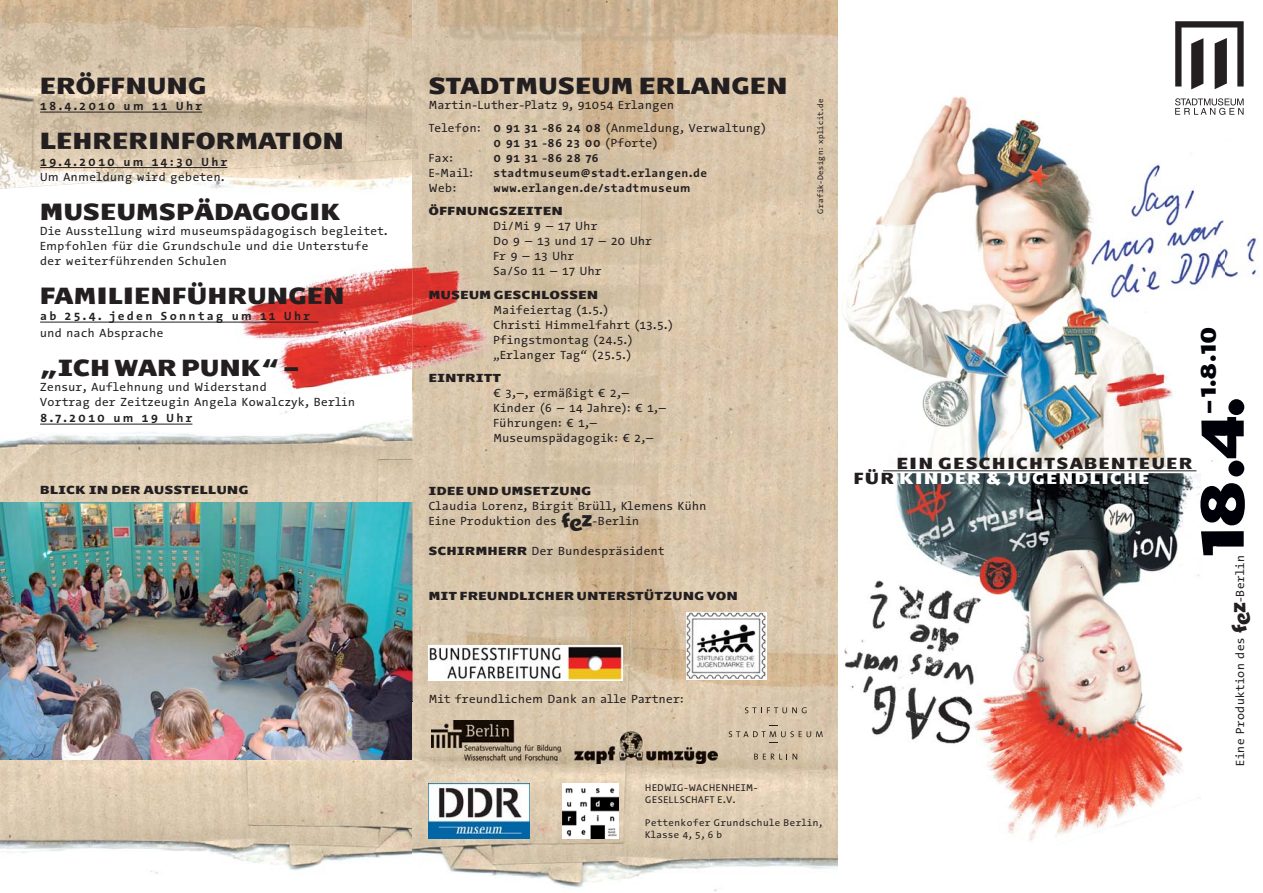
<style>
.page{position:relative;width:1263px;height:893px;background:#fff}
.page>*{position:absolute;margin:0;border:0;box-sizing:border-box;transform-origin:0 0}
.t1{font:61.95px "FEZ Boyz";color:#000008}
.t2{font:31.5px "FEZ Signz";color:#231f20}
.t3{font:24px "FEZ Boyz";letter-spacing:.03em;color:#231f20}
.t4{font:21.45px "FEZ Boyz";color:#000008}
.t5{font:16.5px/15.3px "FEZ Boyz";letter-spacing:.11em;color:#231f20}
.t6{font:12px/15px "Theczyk E";letter-spacing:.05em;color:#231f20}
.t7{font:12px "FEZ Boyz";letter-spacing:.05em;color:#231f20}
.t8{font:700 12px "Theczyk E";letter-spacing:.195em;color:#231f20}
.t9{font:700 11.7px "Theczyk E";letter-spacing:.05em;color:#231f20}
.t10{font:9.9px/11.4px "Theczyk E";letter-spacing:.065em;color:#231f20}
.t11{font:8.1px "Theczyk E";letter-spacing:.065em;color:#231f20}
.s1{font-weight:700;font-size:11.7px}
.s2{font-weight:400;font-size:12px}
.s3{font-family:"FEZ Boyz"}
.s4{color:#fff}
</style>
<div class="page">
<img style="left:0;top:501px;width:412px;height:259px">
<img style="left:0;top:760px;width:412px;height:114px">
<img style="left:896px;top:473px;width:305px;height:368px">
<img style="left:843px;top:96px;width:370px;height:371px">
<img style="left:224px;top:170px;width:188px;height:20px">
<img style="left:0;top:420px;width:412px;height:81px">
<img style="left:412px;top:701px;width:426px;height:191px">
<img style="left:412px;top:0;width:426px;height:701px">
<svg style="left:686px;top:613px;width:81px;height:67px"></svg>
<img style="left:687px;top:613px;width:79px;height:65px">
<img style="left:428px;top:645px;width:195px;height:35px">
<img style="left:431px;top:720px;width:131px;height:41px">
<img style="left:563px;top:784px;width:55px;height:54px">
<svg style="left:883px;top:467px;width:314px;height:5px"></svg>
<hr style="left:883px;top:470px;width:313px;height:1px;background:#231f20">
<img style="left:1225px;top:231px;width:34px;height:47px">
<img style="left:1057px;top:129px;width:168px;height:216px">
<img style="left:212px;top:264px;width:200px;height:130px">
<img style="left:412px;top:236px;width:102px;height:142px">
<img style="left:429px;top:783px;width:101px;height:55px">
<img style="left:0;top:0;width:224px;height:189px">
<img style="left:224px;top:0;width:188px;height:170px">
<img style="left:412px;top:48px;width:7px;height:111px">
<img style="left:183px;top:0;width:41px;height:171px">
<img style="left:931px;top:722px;width:49px;height:28px">
<img style="left:844px;top:575px;width:90px;height:174px">
<img style="left:835px;top:712px;width:3px;height:27px">
<img style="left:931px;top:722px;width:3px;height:22px">
<img style="left:986px;top:595px;width:30px;height:101px">
<img style="left:897px;top:559px;width:74px;height:21px">
<img style="left:934px;top:722px;width:42px;height:11px">
<img style="left:850px;top:580px;width:136px;height:142px">
<img style="left:934px;top:691px;width:5px;height:31px">
<img style="left:574px;top:731px;width:143px;height:32px">
<svg style="left:729px;top:725px;width:94px;height:18px;background:#c9b9a1"></svg>
<svg style="left:745px;top:707px;width:61px;height:6px"></svg>
<svg style="left:754px;top:754px;width:43px;height:6px"></svg>
<hr style="left:40px;top:112px;width:162px;height:1px;background:#231f20">
<hr style="left:40px;top:167px;width:187px;height:1px;background:#231f20">
<hr style="left:40px;top:322px;width:278px;height:1px;background:#231f20">
<hr style="left:40px;top:424px;width:152px;height:1px;background:#231f20">
<svg style="left:1175px;top:21px;width:69px;height:68px"></svg>
<svg style="left:1175px;top:98px;width:68px;height:17px"></svg>
<h3 class="t3" style="left:40px;top:71px;width:168px">ERÖFFNUNG</h3>
<p class="t8" style="left:40px;top:102px;width:163px">18.4.2010 um 11 Uhr</p>
<h3 class="t3" style="left:40px;top:127px;width:305px">LEHRERINFORMATION</h3>
<p class="t8" style="left:40px;top:157px;width:189px">19.4.2010 um 14:30 Uhr</p>
<p class="t6" style="left:40px;top:170px;width:186px">Um Anmeldung wird gebeten.</p>
<h3 class="t3" style="left:40px;top:197px;width:302px">MUSEUMSPÄDAGOGIK</h3>
<p class="t6" style="left:40px;top:224px;width:349px">Die Ausstellung wird museumspädagogisch begleitet.<br>Empfohlen für die Grundschule und die Unterstufe der weiterführenden Schulen</p>
<h3 class="t3" style="left:40px;top:281px;width:306px">FAMILIENFÜHRUNGEN</h3>
<p class="t8" style="left:40px;top:312px;width:271px">ab 25.4. jeden Sonntag um 11 Uhr</p>
<p class="t6" style="left:40px;top:326px;width:125px">und nach Absprache</p>
<h3 class="t3" style="left:40px;top:353px;width:261px">„ICH WAR PUNK“ –</h3>
<p class="t6" style="left:40px;top:380px;width:316px">Zensur, Auflehnung und Widerstand<br>Vortrag der Zeitzeugin Angela Kowalczyk, Berlin</p>
<p class="t8" style="left:40px;top:414px;width:154px">8.7.2010 um 19 Uhr</p>
<p class="t7" style="left:40px;top:483px;width:210px">BLICK IN DER AUSSTELLUNG</p>
<h3 class="t3" style="left:429px;top:71px;width:360px">STADTMUSEUM ERLANGEN</h3>
<p class="t6" style="left:429px;top:94px;width:339px;line-height:23.2px">Martin-Luther-Platz 9, 91054 Erlangen<br>Telefon: <span class="s1">0 91 31 -86 24 08</span> (Anmeldung, Verwaltung)</p>
<p class="t9" style="left:493px;top:138px;width:165px">0 91 31 -86 23 00 <span class="s2">(Pforte)</span></p>
<p class="t6" style="left:429px;top:152px;width:26px">Fax:</p>
<p class="t9" style="left:493px;top:153px;width:107px">0 91 31 -86 28 76</p>
<p class="t6" style="left:429px;top:167px;width:46px">E-Mail:</p>
<p class="t9" style="left:493px;top:168px;width:215px">stadtmuseum@stadt.erlangen.de</p>
<p class="t6" style="left:429px;top:182px;width:29px">Web:</p>
<p class="t9" style="left:493px;top:183px;width:199px">www.erlangen.de/stadtmuseum</p>
<p class="t7" style="left:429px;top:204px;width:135px">ÖFFNUNGSZEITEN</p>
<p class="t6" style="left:493px;top:220px;width:160px">Di/Mi 9 – 17 Uhr<br>Do 9 – 13 und 17 – 20 Uhr<br>Fr 9 – 13 Uhr<br>Sa/So 11 – 17 Uhr</p>
<p class="t7" style="left:429px;top:287px;width:171px">MUSEUM GESCHLOSSEN</p>
<p class="t6" style="left:493px;top:303px;width:181px">Maifeiertag (1.5.)<br>Christi Himmelfahrt (13.5.)<br>Pfingstmontag (24.5.) „Erlanger Tag“ (25.5.)</p>
<p class="t7" style="left:429px;top:371px;width:74px">EINTRITT</p>
<p class="t6" style="left:493px;top:386px;width:174px">€ 3,–, ermäßigt € 2,–<br>Kinder (6 – 14 Jahre): € 1,–<br>Führungen: € 1,–<br>Museumspädagogik: € 2,–</p>
<p class="t7" style="left:429px;top:484px;width:164px">IDEE UND UMSETZUNG</p>
<p class="t6" style="left:429px;top:500px;width:279px">Claudia Lorenz, Birgit Brüll, Klemens Kühn<br>Eine Produktion des</p>
<h2 class="t2" style="left:561px;top:496px;width:33px">"</h2>
<p class="t6" style="left:593px;top:515px;width:48px">-Berlin</p>
<p class="t6" style="left:429px;top:545px;width:237px"><span class="s3">SCHIRMHERR</span> Der Bundespräsident</p>
<p class="t7" style="left:429px;top:589px;width:310px">MIT FREUNDLICHER UNTERSTÜTZUNG VON</p>
<p class="t11" style="left:817px;top:214px;width:116px;rotate:-90deg">Grafik-Design: xplicit.de</p>
<p class="t6" style="left:429px;top:693px;width:257px">Mit freundlichem Dank an alle Partner:</p>
<p class="t10" style="left:645px;top:783px;width:114px">HEDWIG-WACHENHEIM-<br>GESELLSCHAFT E.V.</p>
<p class="t10" style="left:645px;top:818px;width:178px">Pettenkofer Grundschule Berlin,<br>Klasse 4, 5, 6 b</p>
<h3 class="t5" style="left:854px;top:455px;width:340px;text-indent:43px">EIN GESCHICHTSABENTEUER<br>FÜR <span class="s4">KINDER &amp; JUGENDLICHE</span></h3>
<h3 class="t4" style="left:1196px;top:414px;width:88px;rotate:-90deg">– 1.8.10</h3>
<h1 class="t1" style="left:1186px;top:556px;width:164px;rotate:-90deg">18.4.</h1>
<p class="t6" style="left:1234px;top:602px;width:48px;rotate:-90deg">-Berlin</p>
<h2 class="t2" style="left:1215px;top:633px;width:33px;rotate:-90deg">"</h2>
<p class="t6" style="left:1234px;top:766px;width:129px;rotate:-90deg">Eine Produktion des</p>
</div>
